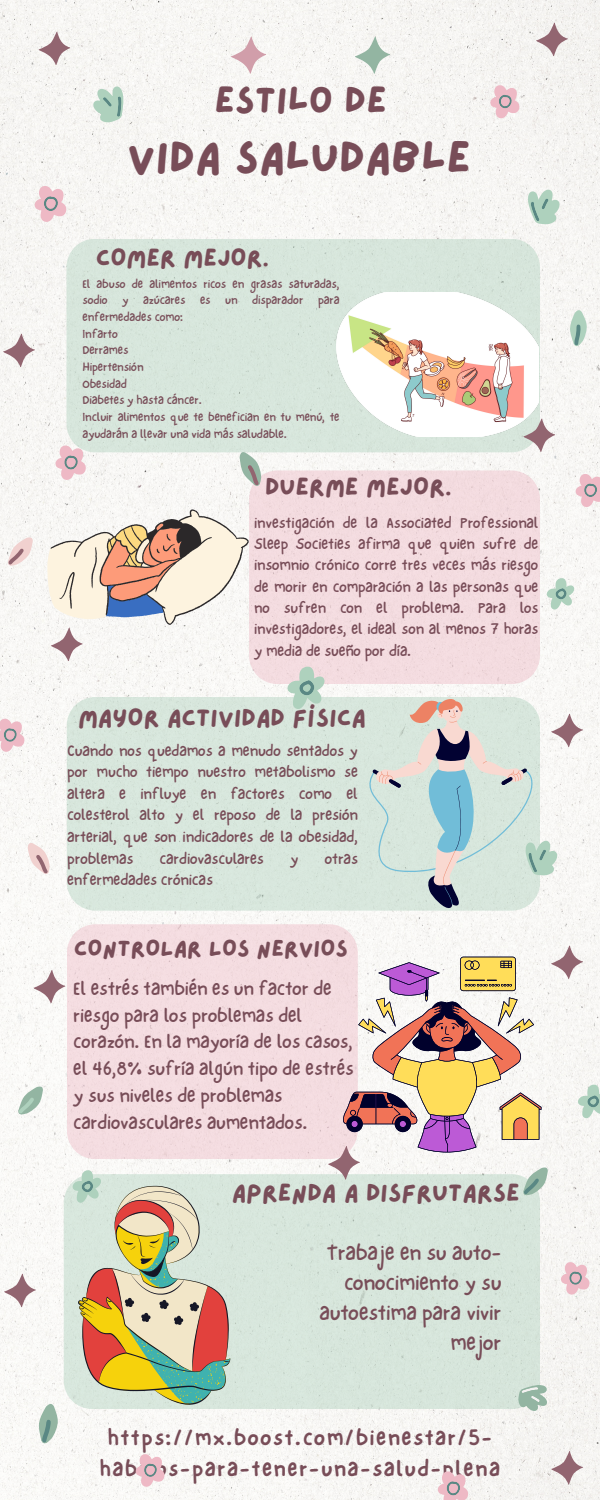
<style>
.page{position:relative;width:600px;height:1500px;background:#f8f7f4}
.page>*{position:absolute;margin:0;border:0;box-sizing:border-box;transform-origin:0 0}
.t1{font:44.9px "Lazydog";color:#784d58}
.t2{font:37.5px "Lazydog";color:#784d58}
.t3{font:25px "Lazydog";color:#784d58}
.t4{font:23.2px "Lazydog";color:#784d58}
.t5{font:22px/30.8px "NF One Little Font Bold";letter-spacing:.1em;color:#784d58;text-align:center}
.t6{font:22px/30.1px "NF One Little Font Regular";color:#784d58;text-align:right}
.t7{font:19.6px/26.8px "NF One Little Font Regular";color:#784d58}
.t8{font:15.8px/21.6px "NF One Little Font Regular";color:#784d58;text-align:justify}
.t9{font:15.6px/21.3px "NF One Little Font Regular";color:#784d58;text-align:justify}
.t10{font:12.2px/16.7px "NF One Little Font Regular";color:#784d58;text-align:justify}
</style>
<div class="page">
<div style="left:67px;top:924px;width:291px;height:235px;background:#f4dce1"></div>
<div style="left:230px;top:1174px;width:310px;height:235px;background:#d7e6dc"></div>
<div style="left:66px;top:239px;width:474px;height:213px;background:#d7e6dc"></div>
<div style="left:67px;top:697px;width:297px;height:214px;background:#d8e7dc"></div>
<svg style="left:34px;top:182px;width:33px;height:41px"></svg>
<svg style="left:557px;top:306px;width:43px;height:46px"></svg>
<svg style="left:490px;top:82px;width:31px;height:38px"></svg>
<div style="left:249px;top:470px;width:291px;height:214px;background:#f4dce0"></div>
<svg style="left:7px;top:535px;width:29px;height:35px"></svg>
<svg style="left:55px;top:442px;width:32px;height:40px"></svg>
<svg style="left:0;top:715px;width:26px;height:38px"></svg>
<svg style="left:575px;top:470px;width:25px;height:39px"></svg>
<svg style="left:545px;top:577px;width:31px;height:33px"></svg>
<svg style="left:17px;top:1084px;width:28px;height:35px"></svg>
<svg style="left:515px;top:1383px;width:35px;height:31px"></svg>
<svg style="left:560px;top:1259px;width:31px;height:37px"></svg>
<svg style="left:437px;top:1468px;width:32px;height:32px"></svg>
<svg style="left:229px;top:448px;width:45px;height:42px"></svg>
<svg style="left:285px;top:665px;width:42px;height:45px;background:#c7d6cc"></svg>
<svg style="left:352px;top:35px;width:42px;height:43px"></svg>
<svg style="left:0;top:332px;width:39px;height:39px"></svg>
<svg style="left:521px;top:417px;width:38px;height:39px"></svg>
<svg style="left:31px;top:968px;width:38px;height:39px"></svg>
<svg style="left:19px;top:839px;width:42px;height:38px"></svg>
<svg style="left:548px;top:1450px;width:39px;height:38px"></svg>
<svg style="left:228px;top:35px;width:42px;height:43px"></svg>
<svg style="left:528px;top:188px;width:34px;height:38px"></svg>
<svg style="left:533px;top:21px;width:39px;height:39px"></svg>
<svg style="left:36px;top:30px;width:38px;height:39px"></svg>
<svg style="left:87px;top:82px;width:43px;height:46px"></svg>
<img style="left:336px;top:293px;width:203px;height:144px">
<svg style="left:47px;top:509px;width:202px;height:156px"></svg>
<svg style="left:364px;top:697px;width:223px;height:214px"></svg>
<svg style="left:325px;top:944px;width:275px;height:256px"></svg>
<svg style="left:343px;top:957px;width:198px;height:195px"></svg>
<svg style="left:1px;top:1169px;width:229px;height:319px"></svg>
<p class="t2" style="left:214px;top:82px;width:174px">ESTILO DE</p>
<p class="t1" style="left:127px;top:136px;width:345px">VIDA SALUDABLE</p>
<p class="t3" style="left:96px;top:245px;width:175px">COMER MEJOR.</p>
<p class="t10" style="left:82px;top:275px;width:259px">El abuso de alimentos ricos en grasas saturadas, sodio y azúcares es un disparador para enfermedades como:</p>
<p class="t10" style="left:82px;top:325px;width:37px">Infarto</p>
<p class="t10" style="left:82px;top:342px;width:47px">Derrames</p>
<p class="t10" style="left:82px;top:358px;width:62px">Hipertensión</p>
<p class="t10" style="left:82px;top:375px;width:46px">Obesidad</p>
<p class="t10" style="left:82px;top:392px;width:121px">Diabetes y hasta cáncer.</p>
<p class="t10" style="left:82px;top:409px;width:259px">Incluir alimentos que te benefician en tu menú, te ayudarán a llevar una vida más saludable.</p>
<p class="t3" style="left:265px;top:475px;width:188px">DUERME MEJOR.</p>
<p class="t9" style="left:254px;top:512px;width:286px">investigación de la Associated Professional Sleep Societies afirma que quien sufre de insomnio crónico corre tres veces más riesgo de morir en comparación a las personas que no sufren con el problema. Para los investigadores, el ideal son al menos 7 horas y media de sueño por día.</p>
<p class="t3" style="left:78px;top:706px;width:289px">MAYOR ACTIVIDAD FÍSICA</p>
<p class="t8" style="left:67px;top:739px;width:292px">Cuando nos quedamos a menudo sentados y por mucho tiempo nuestro metabolismo se altera e influye en factores como el colesterol alto y el reposo de la presión arterial, que son indicadores de la obesidad, problemas</p>
<p class="t8" style="left:160px;top:848px;width:106px">cardiovasculares</p>
<p class="t8" style="left:290px;top:848px;width:10px">y</p>
<p class="t8" style="left:325px;top:848px;width:35px">otras</p>
<p class="t8" style="left:67px;top:869px;width:147px">enfermedades crónicas</p>
<p class="t4" style="left:74px;top:937px;width:276px">CONTROLAR LOS NERVIOS</p>
<p class="t7" style="left:73px;top:975px;width:282px">El estrés también es un factor de riesgo para los problemas del corazón. En la mayoría de los casos, el 46,8% sufría algún tipo de estrés y sus niveles de problemas cardiovasculares aumentados.</p>
<p class="t3" style="left:232px;top:1181px;width:290px">APRENDA A DISFRUTARSE</p>
<p class="t6" style="left:320px;top:1238px;width:183px">Trabaje en su auto&shy;conocimiento y su autoestima para vivir mejor</p>
<p class="t5" style="left:100px;top:1422px;width:401px">https://mx.boost.com/bienestar/5- habitos-para-tener-una-salud-plena</p>
</div>
